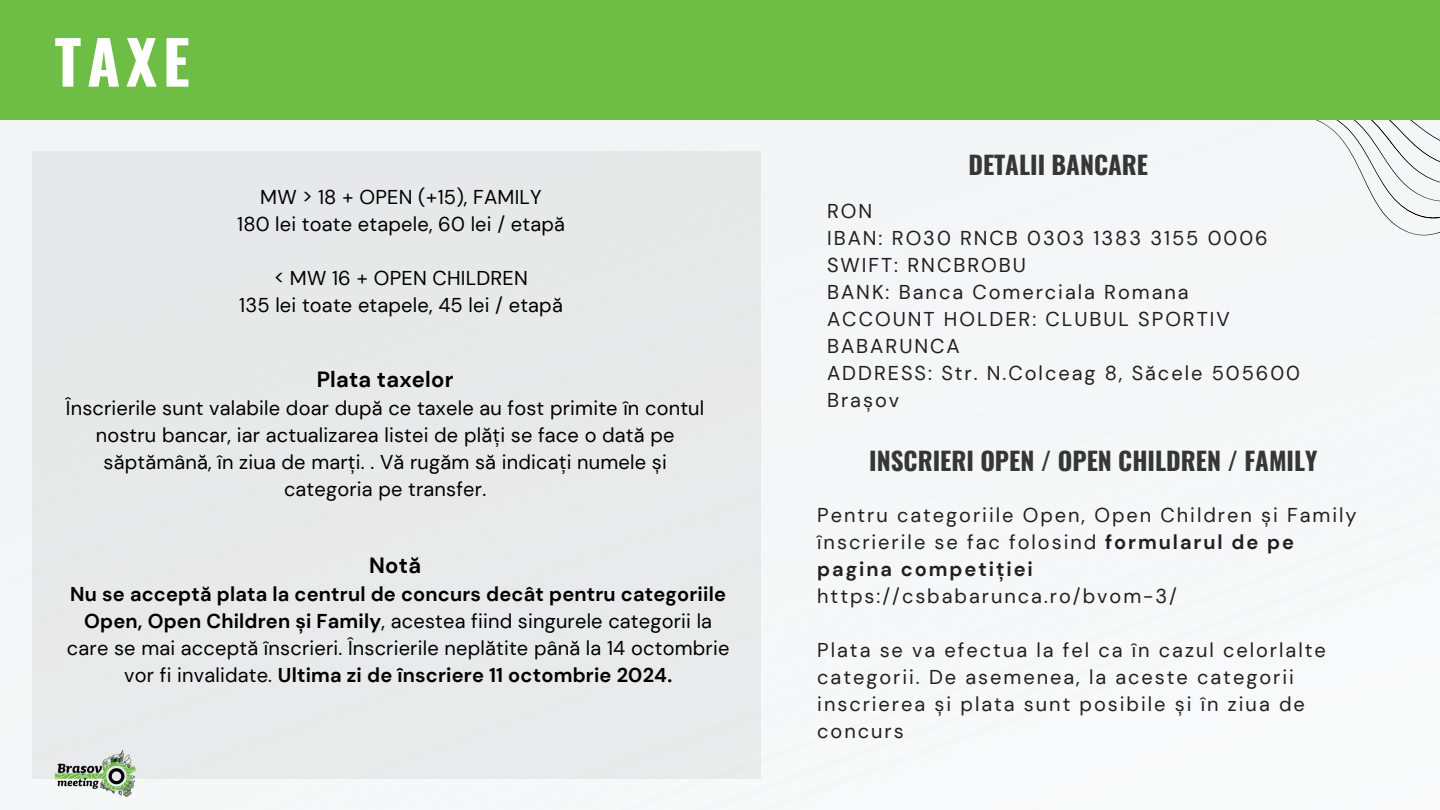
<style>
.page{position:relative;width:1440px;height:810px;background:#fff}
.page>*{position:absolute;margin:0;border:0;box-sizing:border-box;transform-origin:0 0}
.t1{font:700 60px "Oswald";color:#fff}
.t2{font:700 25px "Oswald";color:#363636}
.t3{font:700 22px "DM Sans";letter-spacing:.01em;color:#000}
.t4{font:20px/27px "DM Sans";letter-spacing:.1em;color:#231f20}
.t5{font:20px/27px "DM Sans";letter-spacing:.01em;color:#000;text-align:center}
.t6{font:700 20px/27px "DM Sans";letter-spacing:.01em;color:#000;text-align:center}
.s1{font-weight:400}
.s2{font-weight:700}
</style>
<div class="page">
<div style="left:1140px;top:120px;width:300px;height:115px;background:#f5f6f7"></div>
<div style="left:0;top:0;width:1440px;height:120px;background:#6ebe45"></div>
<div style="left:32px;top:152px;width:729px;height:627px;background:#e8e9ea"></div>
<img style="left:36px;top:749px;width:119px;height:57px">
<p class="t1" style="left:55px;top:15px;width:137px">TAXE</p>
<p class="t5" style="left:260px;top:184px;width:283px">MW &gt; 18 + OPEN (+15), FAMILY</p>
<p class="t5" style="left:237px;top:211px;width:329px">180 lei toate etapele, 60 lei / etapă</p>
<p class="t5" style="left:274px;top:265px;width:255px">&lt; MW 16 + OPEN CHILDREN</p>
<p class="t5" style="left:239px;top:292px;width:325px">135 lei toate etapele, 45 lei / etapă</p>
<p class="t3" style="left:317px;top:366px;width:138px">Plata taxelor</p>
<p class="t5" style="left:66px;top:395px;width:640px">Înscrierile sunt valabile doar după ce taxele au fost primite în contul nostru bancar, iar actualizarea listei de plăți se face o dată pe săptămână, în ziua de marți. . Vă rugăm să indicați numele și categoria pe transfer.</p>
<h2 class="t3" style="left:369px;top:551px;width:53px">Notă</h2>
<p class="t6" style="left:67px;top:581px;width:664px">Nu se acceptă plata la centrul de concurs decât pentru categoriile Open, Open Children și Family<span class="s1">, acestea fiind singurele categorii la care se mai acceptă înscrieri. Înscrierile neplătite până la 14 octombrie vor fi invalidate.</span> Ultima zi de înscriere 11 octombrie 2024.</p>
<p class="t2" style="left:968px;top:145px;width:181px">DETALII BANCARE</p>
<h1 class="t4" style="left:827px;top:197px;width:47px">RON</h1>
<h2 class="t4" style="left:827px;top:224px;width:442px">IBAN: RO30 RNCB 0303 1383 3155 0006</h2>
<p class="t4" style="left:827px;top:251px;width:200px">SWIFT: RNCBROBU</p>
<p class="t4" style="left:827px;top:278px;width:363px">BANK: Banca Comerciala Romana</p>
<p class="t4" style="left:827px;top:305px;width:404px">ACCOUNT HOLDER: CLUBUL SPORTIV<br>BABARUNCA</p>
<p class="t4" style="left:827px;top:359px;width:475px">ADDRESS: Str. N.Colceag 8, Săcele 505600<br>Brașov</p>
<p class="t2" style="left:869px;top:441px;width:450px">INSCRIERI OPEN / OPEN CHILDREN / FAMILY</p>
<p class="t4" style="left:817px;top:502px;width:541px">Pentru categoriile Open, Open Children și Family înscrierile se fac folosind <span class="s2">formularul de pe pagina competiției</span></p>
<p class="t4" style="left:817px;top:583px;width:361px">https://csbabarunca.ro/bvom-3/</p>
<p class="t4" style="left:817px;top:637px;width:510px">Plata se va efectua la fel ca în cazul celorlalte categorii. De asemenea, la aceste categorii inscrierea și plata sunt posibile și în ziua de concurs</p>
</div>
